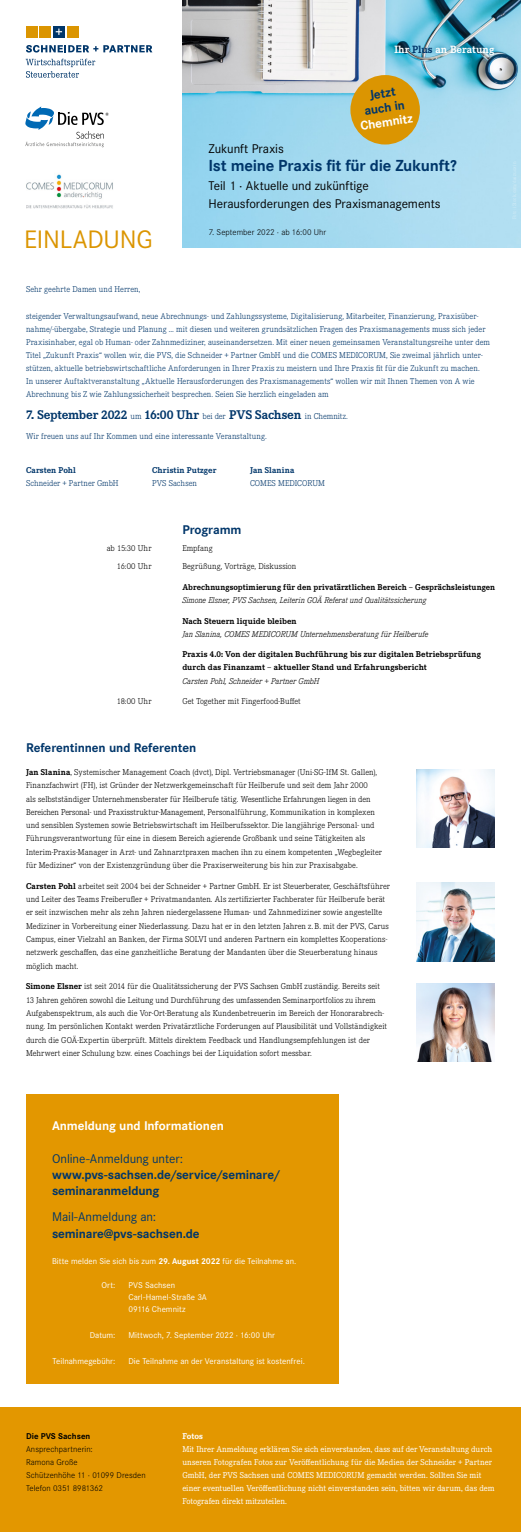
<style>
.page{position:relative;width:521px;height:1532px;background:#fff}
.page>*{position:absolute;margin:0;border:0;box-sizing:border-box;transform-origin:0 0}
.t1{font:26.25px "Corporate S";letter-spacing:-.01em;color:#db9501}
.Subline_Titel{font:700 16.62px "Corporate S";letter-spacing:-.015em;color:#00366a}
.Subline_Titel-2{font:700 13.12px/16.2px "Corporate S";letter-spacing:-.01em;color:#00366a}
.Subline_Titel-3{font:13.12px "Corporate S";letter-spacing:-.005em;color:#000}
.p_Fließtext_blau{font:700 13.12px "Corporate E";letter-spacing:-.015em;color:#00366a}
.Subline_Titel-4{font:700 13.12px/14.3px "Corporate S";letter-spacing:-.01em;color:#fff;text-align:center}
.t2{font:13.12px "Corporate S";letter-spacing:-.005em;color:#00366a}
.t3{font:700 10.94px "Corporate E";letter-spacing:.01em;color:#fff}
.p_Fließtext_schwarz{font:300 8.75px/13.3px "Corporate E";letter-spacing:.005em;color:#000}
.p_Fließtext_blau-2{font:300 8.75px/13.1px "Corporate E";letter-spacing:.01em;color:#00366a}
.p_Fließtext_schwarz-2{font:8.75px/13px "Corporate E";letter-spacing:-.005em;color:#fff}
.p_Fließtext_schwarz-3{font:700 8.75px/13.1px "Corporate E";letter-spacing:.01em;color:#000}
.p_Fließtext_schwarz-4{font:8.75px "Corporate S";letter-spacing:.005em;color:#fff}
.t4{font:italic 300 8.75px "Corporate E";letter-spacing:-.005em;color:#000}
.p_Fließtext_schwarz-5{font:300 8.75px "Corporate S";letter-spacing:.005em;color:#000}
.p_Fließtext_blau-3{font:700 8.75px "Corporate E";letter-spacing:.015em;color:#00366a}
.p_Fließtext_schwarz-6{font:700 8.75px "Corporate S";color:#000}
.s1{color:#00366a}
.s2{font-weight:300;font-size:8.75px}
.s3{font-weight:700}
.s4{font-weight:400}
</style>
<div class="page">
<svg style="left:26px;top:45px;width:126px;height:8px"></svg>
<svg style="left:26px;top:59px;width:69px;height:19px"></svg>
<div style="left:40px;top:26px;width:11px;height:11px;background:#db9501"></div>
<div style="left:67px;top:26px;width:11px;height:11px;background:#db9501"></div>
<div style="left:26px;top:26px;width:11px;height:11px;background:#db9501"></div>
<div style="left:53px;top:26px;width:12px;height:11px;background:#00366a"></div>
<svg style="left:56px;top:29px;width:6px;height:6px"></svg>
<div style="left:0;top:1407px;width:521px;height:125px;background:#e39700"></div>
<div style="left:26px;top:1094px;width:313px;height:290px;background:#e39700"></div>
<img style="left:182px;top:0;width:339px;height:248px">
<svg style="left:430px;top:40px;width:69px;height:20px"></svg>
<svg style="left:25px;top:106px;width:84px;height:41px"></svg>
<img style="left:26px;top:174px;width:87px;height:35px">
<img style="left:417px;top:883px;width:78px;height:78px">
<img style="left:417px;top:769px;width:78px;height:78px">
<img style="left:417px;top:983px;width:78px;height:78px">
<div style="left:350px;top:75px;width:70px;height:69px;background:#db9501;border-radius:50%"></div>
<p class="t3" style="left:394px;top:42px;width:101px">Ihr <span class="s1">Plus</span> an Beratung</p>
<p class="t1" style="left:24px;top:222px;width:130px">EINLADUNG</p>
<p class="Subline_Titel-2" style="left:369px;top:86px;width:27px;rotate:-8deg">Jetzt</p>
<p class="Subline_Titel-4" style="left:357px;top:104px;width:54px;rotate:-8deg"><span class="s1">auch in<br></span>Chemnitz</p>
<p class="Subline_Titel-3" style="left:208px;top:140px;width:77px">Zukunft Praxis</p>
<p class="Subline_Titel" style="left:208px;top:154px;width:250px">Ist meine Praxis fit für die Zukunft?</p>
<p class="Subline_Titel-3" style="left:208px;top:177px;width:162px">Teil 1 · Aktuelle und zukünftige</p>
<p class="Subline_Titel-3" style="left:208px;top:195px;width:234px">Herausforderungen des Praxismanagements</p>
<p class="p_Fließtext_schwarz-5" style="left:208px;top:226px;width:119px">7. September 2022 · ab 16:00 Uhr</p>
<p class="p_Fließtext_blau-2" style="left:26px;top:283px;width:116px">Sehr geehrte Damen und Herren,</p>
<p class="p_Fließtext_blau-2" style="left:26px;top:309px;width:465px">steigender Verwaltungsaufwand, neue Abrechnungs- und Zahlungssysteme, Digitalisierung, Mitarbeiter, Finanzierung, Praxisüber&shy;nahme/-übergabe, Strategie und Planung … mit diesen und weiteren grundsätzlichen Fragen des Praxismanagements muss sich jeder Praxisinhaber, egal ob Human- oder Zahnmediziner, auseinandersetzen. Mit einer neuen gemeinsamen Veranstaltungsreihe unter dem Titel „Zukunft Praxis“ wollen wir, die PVS, die Schneider + Partner GmbH und die COMES MEDICORUM, Sie zweimal jährlich unter&shy;stützen, aktuelle betriebswirtschaftliche Anforderungen in Ihrer Praxis zu meistern und Ihre Praxis fit für die Zukunft zu machen.<br>In unserer Auftaktveranstaltung „Aktuelle Herausforderungen des Praxismanagements“ wollen wir mit Ihnen Themen von A wie Abrechnung bis Z wie Zahlungssicherheit besprechen. Seien Sie herzlich eingeladen am</p>
<p class="p_Fließtext_blau" style="left:26px;top:406px;width:323px">7. September 2022 <span class="s2">um</span> 16:00 Uhr <span class="s2">bei der</span> PVS Sachsen <span class="s2">in Chemnitz.</span></p>
<p class="p_Fließtext_blau-2" style="left:26px;top:429px;width:242px">Wir freuen uns auf Ihr Kommen und eine interessante Veranstaltung.</p>
<p class="p_Fließtext_blau-3" style="left:26px;top:464px;width:52px">Carsten Pohl</p>
<p class="p_Fließtext_blau-2" style="left:26px;top:476px;width:94px">Schneider + Partner GmbH</p>
<p class="p_Fließtext_blau-3" style="left:152px;top:464px;width:66px">Christin Putzger</p>
<p class="p_Fließtext_blau-2" style="left:152px;top:476px;width:46px">PVS Sachsen</p>
<p class="p_Fließtext_blau-3" style="left:250px;top:464px;width:46px">Jan Slanina</p>
<p class="p_Fließtext_blau-2" style="left:250px;top:476px;width:76px">COMES MEDICORUM</p>
<p class="Subline_Titel-2" style="left:182px;top:521px;width:61px">Programm</p>
<p class="p_Fließtext_schwarz" style="left:107px;top:541px;width:46px">ab 15:30 Uhr</p>
<p class="p_Fließtext_schwarz" style="left:117px;top:559px;width:36px">16:00 Uhr</p>
<p class="p_Fließtext_schwarz" style="left:182px;top:541px;width:32px">Empfang</p>
<p class="p_Fließtext_schwarz" style="left:182px;top:560px;width:115px">Begrüßung, Vorträge, Diskussion</p>
<p class="p_Fließtext_schwarz-3" style="left:182px;top:580px;width:314px">Abrechnungsoptimierung für den privatärztlichen Bereich – Gesprächsleistungen</p>
<p class="t4" style="left:182px;top:595px;width:246px">Simone Elsner, PVS Sachsen, Leiterin GOÄ Referat und Qualitätssicherung</p>
<p class="p_Fließtext_schwarz-3" style="left:182px;top:614px;width:116px">Nach Steuern liquide bleiben</p>
<p class="t4" style="left:182px;top:628px;width:248px">Jan Slanina, COMES MEDICORUM Unternehmensberatung für Heilberufe</p>
<p class="p_Fließtext_schwarz-3" style="left:182px;top:647px;width:300px">Praxis 4.0: Von der digitalen Buchführung bis zur digitalen Betriebsprüfung durch das Finanzamt – aktueller Stand und Erfahrungsbericht</p>
<p class="t4" style="left:182px;top:675px;width:139px">Carsten Pohl, Schneider + Partner GmbH</p>
<p class="p_Fließtext_schwarz" style="left:182px;top:694px;width:120px">Get Together mit Fingerfood-Buffet</p>
<p class="Subline_Titel-2" style="left:26px;top:739px;width:172px">Referentinnen und Referenten</p>
<p class="p_Fließtext_schwarz" style="left:26px;top:765px;width:357px"><span class="s3">Jan Slanina</span>, Systemischer Management Coach (dvct), Dipl. Vertriebsmanager (Uni-SG-IfM St. Gallen), Finanzfachwirt (FH), ist Gründer der Netzwerkgemeinschaft für Heilberufe und seit dem Jahr 2000<br>als selbstständiger Unternehmensberater für Heilberufe tätig. Wesentliche Erfahrungen liegen in den Bereichen Personal- und Praxisstruktur-Management, Personalführung, Kommunikation in komplexen und sensiblen Systemen sowie Betriebswirtschaft im Heilberufssektor. Die langjährige Personal- und Führungsverantwortung für eine in diesem Bereich agierende Großbank und seine Tätigkeiten als Interim-Praxis-Manager in Arzt- und Zahnarztpraxen machen ihn zu einem kompetenten „Wegbegleiter für Mediziner“ von der Existenzgründung über die Praxiserweiterung bis hin zur Praxisabgabe.</p>
<p class="p_Fließtext_schwarz" style="left:26px;top:879px;width:365px"><span class="s3">Carsten Pohl</span> arbeitet seit 2004 bei der Schneider + Partner GmbH. Er ist Steuerberater, Geschäftsführer und Leiter des Teams Freiberufler + Privatmandanten. Als zertifizierter Fachberater für Heilberufe berät er seit inzwischen mehr als zehn Jahren niedergelassene Human- und Zahnmediziner sowie angestellte Mediziner in Vorbereitung einer Niederlassung. Dazu hat er in den letzten Jahren z. B. mit der PVS, Carus Campus, einer Vielzahl an Banken, der Firma SOLVI und anderen Partnern ein komplettes Kooperations&shy;netzwerk geschaffen, das eine ganzheitliche Beratung der Mandanten über die Steuerberatung hinaus möglich macht.</p>
<p class="p_Fließtext_schwarz" style="left:26px;top:979px;width:362px"><span class="s3">Simone Elsner</span> ist seit 2014 für die Qualitätssicherung der PVS Sachsen GmbH zuständig. Bereits seit 13 Jahren gehören sowohl die Leitung und Durchführung des umfassenden Seminarportfolios zu ihrem Aufgabenspektrum, als auch die Vor-Ort-Beratung als Kundenbetreuerin im Bereich der Honorarabrech&shy;nung. Im persönlichen Kontakt werden Privatärztliche Forderungen auf Plausibilität und Vollständigkeit durch die GOÄ-Expertin überprüft. Mittels direktem Feedback und Handlungsempfehlungen ist der Mehrwert einer Schulung bzw. eines Coachings bei der Liquidation sofort messbar.</p>
<p class="p_Fließtext_schwarz" style="left:117px;top:694px;width:36px">18:00 Uhr</p>
<p class="Subline_Titel-4" style="left:52px;top:1118px;width:173px">Anmeldung und Informationen</p>
<p class="Subline_Titel-2" style="left:52px;top:1150px;width:230px"><span class="s4">Online-Anmeldung unter: </span>www.pvs-sachsen.de/service/seminare/ seminaranmeldung</p>
<p class="t2" style="left:52px;top:1208px;width:106px">Mail-Anmeldung an:</p>
<p class="Subline_Titel-2" style="left:52px;top:1224px;width:149px">seminare@pvs-sachsen.de</p>
<p class="p_Fließtext_schwarz-4" style="left:52px;top:1255px;width:246px">Bitte melden Sie sich bis zum <span class="s3">29. August 2022</span> für die Teilnahme an.</p>
<p class="p_Fließtext_schwarz-4" style="left:101px;top:1279px;width:15px">Ort:</p>
<p class="p_Fließtext_schwarz-4" style="left:90px;top:1329px;width:27px">Datum:</p>
<p class="p_Fließtext_schwarz-4" style="left:53px;top:1355px;width:64px">Teilnahmegebühr:</p>
<p class="p_Fließtext_schwarz-4" style="left:128px;top:1279px;width:48px">PVS Sachsen</p>
<p class="p_Fließtext_schwarz-4" style="left:128px;top:1291px;width:80px">Carl-Hamel-Straße 3A</p>
<p class="p_Fließtext_schwarz-4" style="left:128px;top:1303px;width:59px">09116 Chemnitz</p>
<p class="p_Fließtext_schwarz-4" style="left:128px;top:1329px;width:148px">Mittwoch, 7. September 2022 · 16:00 Uhr</p>
<p class="p_Fließtext_schwarz-4" style="left:128px;top:1355px;width:178px">Die Teilnahme an der Veranstaltung ist kostenfrei.</p>
<p class="p_Fließtext_schwarz-6" style="left:26px;top:1430px;width:66px">Die PVS Sachsen</p>
<p class="p_Fließtext_schwarz-5" style="left:26px;top:1443px;width:68px">Ansprechpartnerin:</p>
<p class="p_Fließtext_schwarz-5" style="left:26px;top:1456px;width:53px">Ramona Große</p>
<p class="p_Fließtext_schwarz-5" style="left:26px;top:1469px;width:121px">Schützenhöhe 11 · 01099 Dresden</p>
<p class="p_Fließtext_schwarz-5" style="left:26px;top:1482px;width:79px">Telefon 0351 8981362</p>
<p class="p_Fließtext_schwarz-2" style="left:182px;top:1429px;width:314px"><span class="s3">Fotos<br></span>Mit Ihrer Anmeldung erklären Sie sich einverstanden, dass auf der Veranstaltung durch unseren Fotografen Fotos zur Veröffentlichung für die Medien der Schneider + Partner GmbH, der PVS Sachsen und COMES MEDICORUM gemacht werden. Sollten Sie mit einer eventuellen Veröffentlichung nicht einverstanden sein, bitten wir darum, das dem Fotografen direkt mitzuteilen.</p>
</div>
